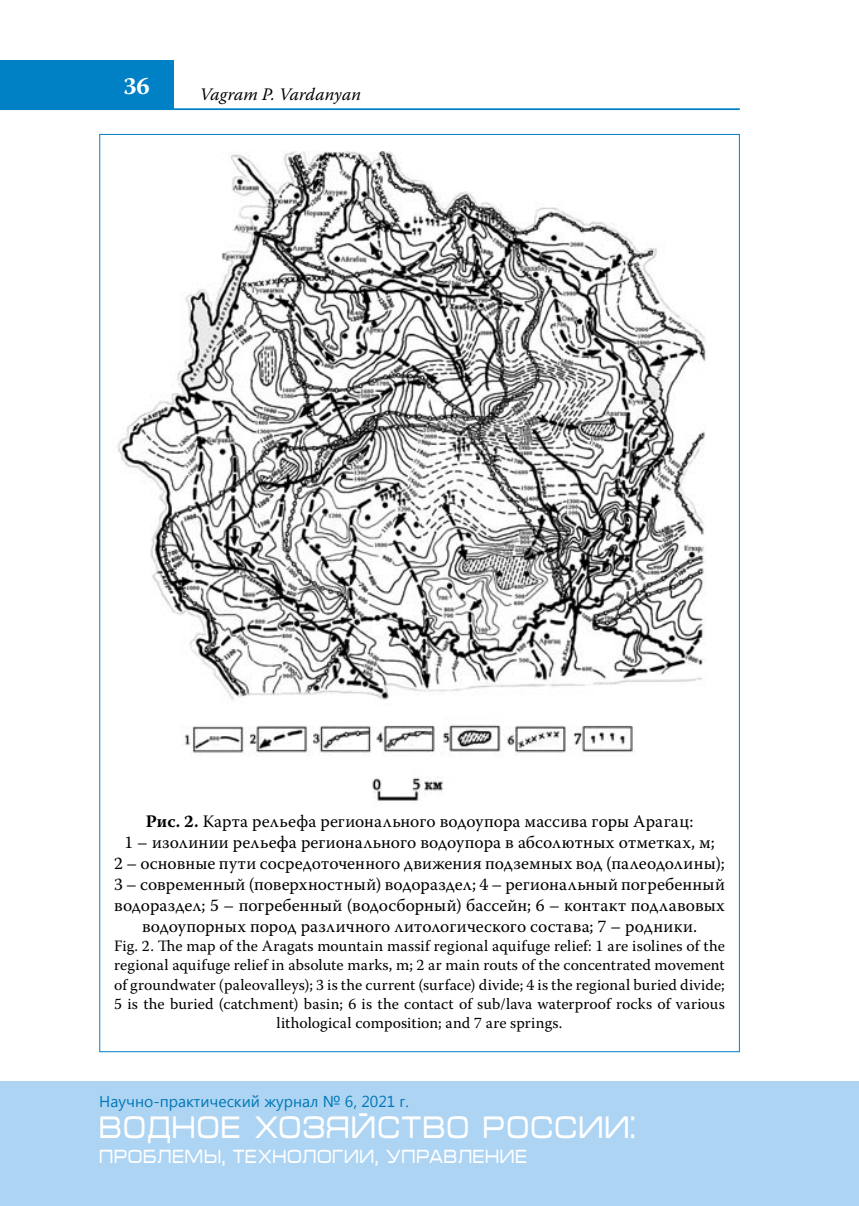
<style>
.page{position:relative;width:859px;height:1206px;background:#fff}
.page>*{position:absolute;margin:0;border:0;box-sizing:border-box;transform-origin:0 0}
.t1{font:31.5px "Micra C";letter-spacing:.005em;color:#fff;scale:.83 1}
.t2{font:700 24.5px "Warnock Pro";color:#fff}
.t3{font:19.25px "Micra";color:#fff;scale:.8 1}
.t4{font:17.5px/21px "Warnock Pro";letter-spacing:.005em;color:#000;text-align:center}
.t5{font:italic 17.5px "Warnock Pro";color:#000}
.t6{font:15.75px/19.2px "Warnock Pro";letter-spacing:.005em;color:#000;text-align:center}
.t7{font:15.75px "Segoe UI";color:#0077b6}
.s1{font-weight:700}
</style>
<div class="page">
<div style="left:0;top:1081px;width:858px;height:124px;background:#add4f3"></div>
<hr style="left:0;top:108px;width:739px;height:2px;background:#0080c5">
<div style="left:0;top:60px;width:174px;height:50px;background:#0080c5"></div>
<img style="left:117px;top:151px;width:589px;height:650px">
<h2 class="t2" style="left:123px;top:71px;width:28px">36</h2>
<p class="t5" style="left:200px;top:83px;width:162px">Vagram P. Vardanyan</p>
<p class="t4" style="left:114px;top:810px;width:612px"><span class="s1">Рис. 2.</span> Карта рельефа регионального водоупора массива горы Арагац:<br>1 – изолинии рельефа регионального водоупора в абсолютных отметках, м;<br>2 – основные пути сосредоточенного движения подземных вод (палеодолины); 3 – современный (поверхностный) водораздел; 4 – региональный погребенный водораздел; 5 – погребенный (водосборный) бассейн; 6 – контакт подлавовых водоупорных пород различного литологического состава; 7 – родники.</p>
<p class="t6" style="left:114px;top:936px;width:612px">Fig. 2. The map of the Aragats mountain massif regional aquifuge relief: 1 are isolines of the regional aquifuge relief in absolute marks, m; 2 ar main routs of the concentrated movement of groundwater (paleovalleys); 3 is the current (surface) divide; 4 is the regional buried divide; 5 is the buried (catchment) basin; 6 is the contact of sub/lava waterproof rocks of various lithological composition; and 7 are springs.</p>
<p class="t7" style="left:99px;top:1090px;width:311px">Научно-практический журнал № 6, 2021 г.</p>
<p class="t3" style="left:99px;top:1145px;width:185px">проблемы, техно</p>
<p class="t3" style="left:302px;top:1145px;width:231px">логии, управление</p>
<h1 class="t1" style="left:99px;top:1114px;width:647px">ВОДНОЕ ХОЗЯЙСТВО РОССИИ:</h1>
</div>
